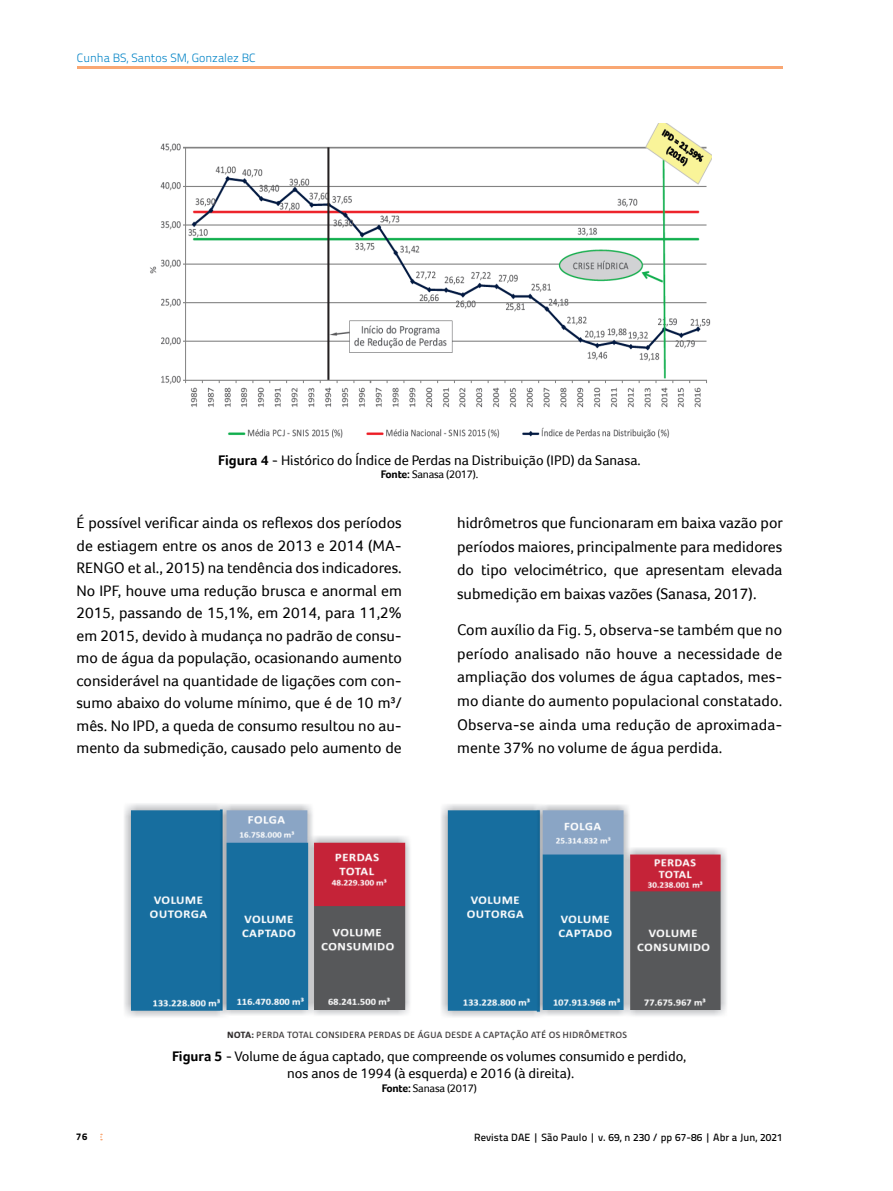
<style>
.page{position:relative;width:893px;height:1191px;background:#fff}
.page>*{position:absolute;margin:0;border:0;box-sizing:border-box;transform-origin:0 0}
.t1{font:15.75px/22.5px "Foco";color:#000;text-align:justify}
.t2{font:14.25px/17.1px "Foco";color:#000;text-align:center}
.t3{font:300 12px "Titillium Text 22 L";color:#0083c6}
.t4{font:11.25px "Foco";letter-spacing:-.02em;color:#000}
.t5{font:500 10.5px "Titillium Text 22 L";letter-spacing:.01em;color:#000}
.t6{font:800 9.75px "Titillium Text 22 L";color:#000}
.s1{font-weight:700}
</style>
<div class="page">
<img style="left:150px;top:123px;width:561px;height:316px">
<img style="left:124px;top:803px;width:603px;height:238px">
<hr style="left:77px;top:66px;width:706px;height:3px;background:#f9a773">
<p class="t3" style="left:77px;top:49px;width:180px">Cunha BS, Santos SM, Gonzalez BC</p>
<p class="t2" style="left:218px;top:451px;width:424px"><span class="s1">Figura 4</span> - Histórico do Índice de Perdas na Distribuição (IPD) da Sanasa.</p>
<p class="t4" style="left:381px;top:468px;width:99px"><span class="s1">Fonte:</span> Sanasa (2017).</p>
<p class="t1" style="left:77px;top:511px;width:327px">É possível verificar ainda os reflexos dos períodos de estiagem entre os anos de 2013 e 2014 (MA-RENGO et al., 2015) na tendência dos indicadores.<br>No IPF, houve uma redução brusca e anormal em 2015, passando de 15,1%, em 2014, para 11,2% em 2015, devido à mudança no padrão de consu&shy;mo de água da população, ocasionando aumento considerável na quantidade de ligações com con&shy;sumo abaixo do volume mínimo, que é de 10 m³/ mês. No IPD, a queda de consumo resultou no au&shy;mento da submedição, causado pelo aumento de</p>
<p class="t1" style="left:457px;top:511px;width:327px;line-height:23.5px">hidrômetros que funcionaram em baixa vazão por períodos maiores, principalmente para medidores do tipo velocimétrico, que apresentam elevada submedição em baixas vazões (Sanasa, 2017).</p>
<p class="t1" style="left:457px;top:618px;width:327px;line-height:23.5px">Com auxílio da Fig. 5, observa-se também que no período analisado não houve a necessidade de ampliação dos volumes de água captados, mes&shy;mo diante do aumento populacional constatado.<br>Observa-se ainda uma redução de aproximada&shy;mente 37% no volume de água perdida.</p>
<p class="t6" style="left:76px;top:1129px;width:13px">76</p>
<p class="t2" style="left:172px;top:1047px;width:516px"><span class="s1">Figura 5</span> - Volume de água captado, que compreende os volumes consumido e perdido, nos anos de 1994 (à esquerda) e 2016 (à direita).</p>
<p class="t4" style="left:382px;top:1081px;width:97px"><span class="s1">Fonte:</span> Sanasa (2017)</p>
<p class="t5" style="left:474px;top:1129px;width:310px">Revista DAE | São Paulo | v. 69, n 230 / pp 67-86 | Abr a Jun, 2021</p>
</div>
